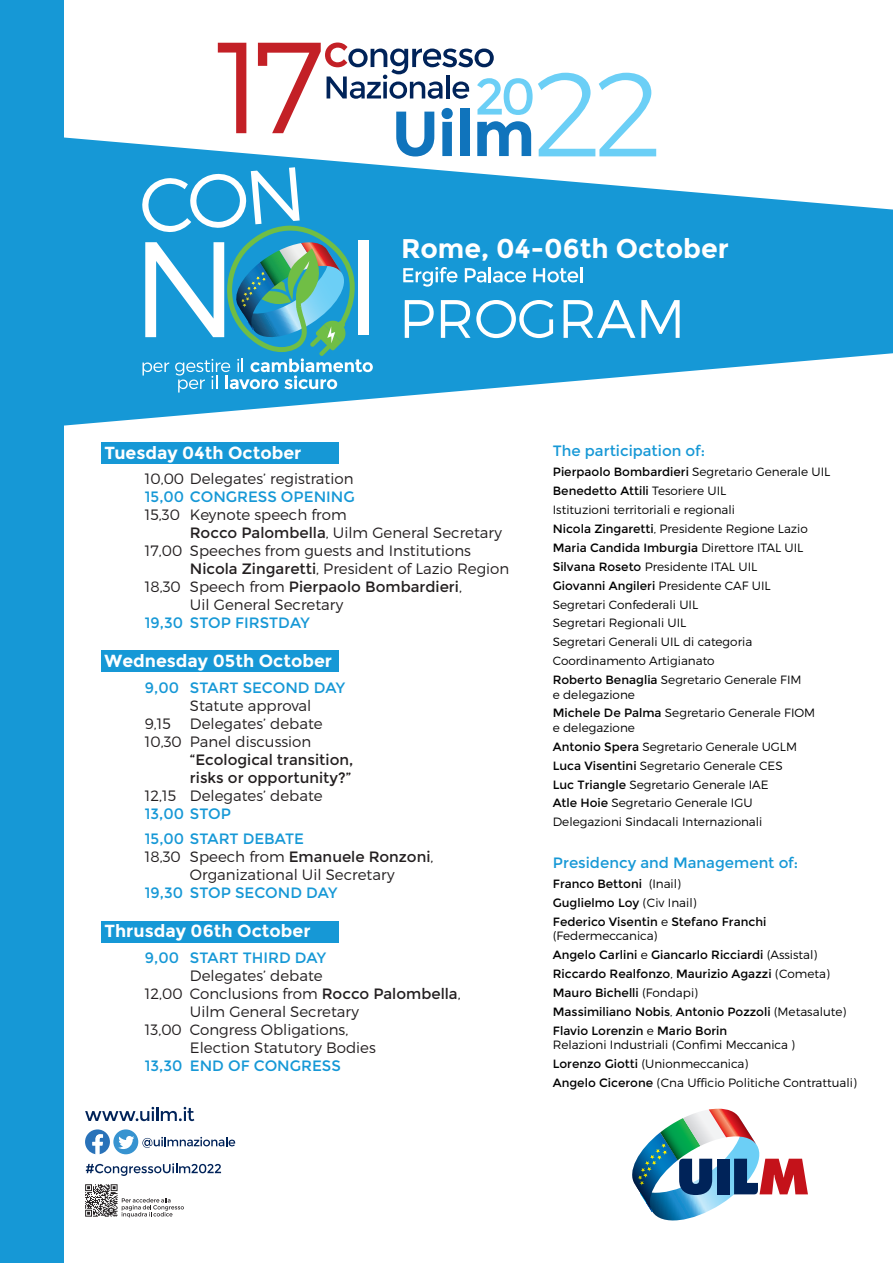
<style>
.page{position:relative;width:893px;height:1263px;background:#fff}
.page>*{position:absolute;margin:0;border:0;box-sizing:border-box;transform-origin:0 0}
.t1{font:300 54px "Montserrat";color:#fff}
.t2{font:700 27px "Montserrat";color:#fff}
.t3{font:700 17.55px "Montserrat";color:#fff}
.t4{font:300 15px/18px "Montserrat";color:#231f20}
.t5{font:15px/25.5px "Montserrat";color:#1698d6}
.t6{font:15px/18px "Montserrat";color:#231f20}
.t7{font:300 12px/18.9px "Montserrat";color:#000001}
.t8{font:12px/18.9px "Montserrat";color:#000001}
.s1{font-weight:400}
.s2{font-weight:300}
</style>
<div class="page">
<div style="left:102px;top:442px;width:237px;height:21px;background:#1698d6"></div>
<div style="left:102px;top:650px;width:237px;height:22px;background:#1698d6"></div>
<div style="left:102px;top:921px;width:237px;height:21px;background:#1698d6"></div>
<svg style="left:632px;top:1109px;width:176px;height:112px"></svg>
<svg style="left:85px;top:1107px;width:109px;height:14px"></svg>
<svg style="left:85px;top:1184px;width:99px;height:33px"></svg>
<svg style="left:86px;top:1163px;width:135px;height:13px"></svg>
<svg style="left:142px;top:1137px;width:93px;height:11px"></svg>
<div style="left:113px;top:1129px;width:25px;height:25px;background:#3793d0;border-radius:50%"></div>
<svg style="left:118px;top:1136px;width:16px;height:13px"></svg>
<svg style="left:85px;top:1129px;width:25px;height:25px"></svg>
<svg style="left:64px;top:137px;width:829px;height:289px;fill:#1698d6"></svg>
<svg style="left:218px;top:43px;width:28px;height:90px"></svg>
<svg style="left:258px;top:43px;width:398px;height:113px"></svg>
<svg style="left:403px;top:267px;width:54px;height:20px"></svg>
<svg style="left:465px;top:267px;width:61px;height:15px"></svg>
<svg style="left:533px;top:267px;width:49px;height:15px"></svg>
<div style="left:0;top:0;width:64px;height:1263px;background:#1698d6"></div>
<svg style="left:141px;top:167px;width:232px;height:225px"></svg>
<h2 class="t2" style="left:401px;top:233px;width:329px">Rome, 04-06th October</h2>
<h1 class="t1" style="left:399px;top:286px;width:288px">PROGRAM</h1>
<h3 class="t3" style="left:105px;top:442px;width:198px">Tuesday 04th October</h3>
<p class="t4" style="left:145px;top:469px;width:210px">10,00 Delegates’ registration</p>
<p class="t5" style="left:145px;top:484px;width:211px">15,00 CONGRESS OPENING</p>
<p class="t4" style="left:145px;top:505px;width:203px">15,30 Keynote speech from</p>
<p class="t4" style="left:190px;top:523px;width:314px"><span class="s1">Rocco Palombella</span>, Uilm General Secretary</p>
<p class="t4" style="left:145px;top:541px;width:328px">17,00 Speeches from guests and Institutions</p>
<p class="t4" style="left:190px;top:559px;width:321px"><span class="s1">Nicola Zingaretti</span>, President of Lazio Region</p>
<p class="t6" style="left:145px;top:578px;width:319px"><span class="s2">18,30 Speech from</span> Pierpaolo Bombardieri<span class="s2">,</span></p>
<p class="t4" style="left:190px;top:595px;width:155px">Uil General Secretary</p>
<p class="t5" style="left:145px;top:610px;width:166px">19,30 STOP FIRSTDAY</p>
<h3 class="t3" style="left:105px;top:650px;width:229px">Wednesday 05th October</h3>
<p class="t5" style="left:145px;top:675px;width:202px">9,00 START SECOND DAY</p>
<p class="t4" style="left:190px;top:696px;width:123px">Statute approval</p>
<p class="t4" style="left:145px;top:714px;width:28px">9,15</p>
<p class="t4" style="left:145px;top:714px;width:179px;text-indent:45px">Delegates’ debate<br>10,30 Panel discussion</p>
<p class="t6" style="left:190px;top:750px;width:165px">“Ecological transition, risks or opportunity?”</p>
<p class="t4" style="left:145px;top:786px;width:179px">12,15 Delegates’ debate</p>
<p class="t5" style="left:145px;top:801px;width:160px">13,00 STOP<br>15,00 START DEBATE</p>
<p class="t4" style="left:145px;top:847px;width:290px;text-align:center">18,30 Speech from <span class="s1">Emanuele Ronzoni</span>,<br>Organizational Uil Secretary</p>
<p class="t5" style="left:145px;top:880px;width:194px">19,30 STOP SECOND DAY</p>
<h3 class="t3" style="left:105px;top:920px;width:207px">Thrusday 06th October</h3>
<p class="t5" style="left:145px;top:945px;width:183px">9,00 START THIRD DAY</p>
<p class="t4" style="left:190px;top:966px;width:134px">Delegates’ debate</p>
<p class="t4" style="left:145px;top:984px;width:317px">12,00 Conclusions from <span class="s1">Rocco Palombella</span>,</p>
<p class="t4" style="left:190px;top:1002px;width:171px">Uilm General Secretary</p>
<p class="t4" style="left:145px;top:1020px;width:205px">13,00 Congress Obligations,</p>
<p class="t4" style="left:190px;top:1038px;width:187px">Election Statutory Bodies</p>
<p class="t5" style="left:145px;top:1053px;width:197px">13,30 END OF CONGRESS</p>
<p class="t5" style="left:553px;top:438px;width:154px">The participation of:</p>
<p class="t7" style="left:553px;top:462px;width:279px"><span class="s1">Pierpaolo Bombardieri</span> Segretario Generale UIL <span class="s1">Benedetto Attili</span> Tesoriere UIL<br>Istituzioni territoriali e regionali<br><span class="s1">Nicola Zingaretti</span>, Presidente Regione Lazio <span class="s1">Maria Candida Imburgia</span> Direttore ITAL UIL <span class="s1">Silvana Roseto</span> Presidente ITAL UIL<br><span class="s1">Giovanni Angileri</span> Presidente CAF UIL<br>Segretari Confederali UIL<br>Segretari Regionali UIL<br>Segretari Generali UIL di categoria Coordinamento Artigianato<br><span class="s1">Roberto Benaglia</span> Segretario Generale FIM</p>
<p class="t7" style="left:553px;top:685px;width:264px">e delegazione<br><span class="s1">Michele De Palma</span> Segretario Generale FIOM</p>
<p class="t7" style="left:553px;top:718px;width:246px">e delegazione<br><span class="s1">Antonio Spera</span> Segretario Generale UGLM <span class="s1">Luca Visentini</span> Segretario Generale CES <span class="s1">Luc Triangle</span> Segretario Generale IAE<br><span class="s1">Atle Hoie</span> Segretario Generale IGU Delegazioni Sindacali Internazionali</p>
<p class="t5" style="left:553px;top:850px;width:247px">Presidency and Management of:</p>
<p class="t8" style="left:553px;top:874px;width:215px">Franco Bettoni <span class="s2">(Inail)<br></span>Guglielmo Loy <span class="s2">(Civ Inail)<br></span>Federico Visentin <span class="s2">e</span> Stefano Franchi</p>
<p class="t8" style="left:553px;top:927px;width:295px"><span class="s2">(Federmeccanica)<br></span>Angelo Carlini <span class="s2">e</span> Giancarlo Ricciardi <span class="s2">(Assistal)<br></span>Riccardo Realfonzo<span class="s2">,</span> Maurizio Agazzi <span class="s2">(Cometa)<br></span>Mauro Bichelli <span class="s2">(Fondapi)<br></span>Massimiliano Nobis<span class="s2">,</span> Antonio Pozzoli <span class="s2">(Metasalute)<br></span>Flavio Lorenzin <span class="s2">e</span> Mario Borin</p>
<p class="t7" style="left:553px;top:1035px;width:306px">Relazioni Industriali (Confimi Meccanica )<br><span class="s1">Lorenzo Giotti</span> (Unionmeccanica)<br><span class="s1">Angelo Cicerone</span> (Cna Ufficio Politiche Contrattuali)</p>
</div>
